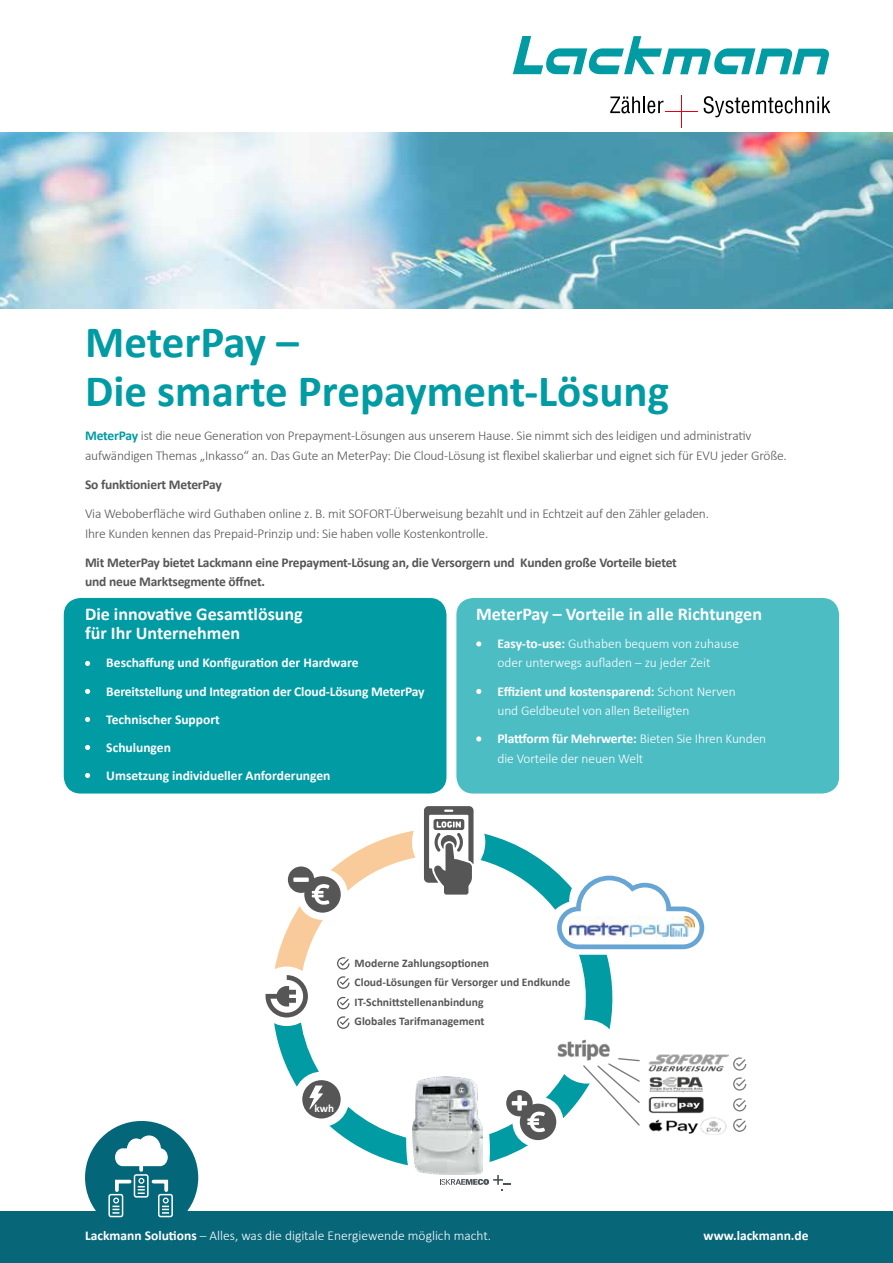
<style>
.page{position:relative;width:893px;height:1263px;background:#fff}
.page>*{position:absolute;margin:0;border:0;box-sizing:border-box;transform-origin:0 0}
.t1{font:700 45px/48.8px "Calibri";color:#009ba3}
.t2{font:700 18px/19.5px "Calibri";color:#fff}
.t3{font:300 13.5px/19.5px "Calibri";letter-spacing:-.015em;color:#565656}
.t4{font:300 13.5px/19.5px "Calibri";letter-spacing:-.005em;color:#fff}
.t5{font:700 13.5px/28px "Calibri";color:#fff}
.t6{font:700 13.5px/19.5px "Calibri";letter-spacing:-.015em;color:#565656}
.t7{font:700 11.7px/19.5px "Calibri";color:#565656}
.t8{font:700 11.1px "Calibri";color:#fff}
.s1{font-weight:700;color:#009ba3}
.s2{font-weight:700}
</style>
<div class="page">
<div style="left:456px;top:598px;width:383px;height:195px;background:#4dbdc4;border-radius:17px"></div>
<div style="left:64px;top:598px;width:382px;height:195px;background:#009ba3;border-radius:17px"></div>
<div style="left:0;top:1212px;width:893px;height:51px;background:#086679"></div>
<div style="left:85px;top:1121px;width:113px;height:113px;background:#036679;border-radius:50%"></div>
<svg style="left:115px;top:1135px;width:53px;height:35px"></svg>
<div style="left:134px;top:1174px;width:15px;height:23px;border:2px solid #fff;border-radius:2px"></div>
<div style="left:108px;top:1194px;width:15px;height:23px;border:2px solid #fff;border-radius:2px"></div>
<div style="left:158px;top:1194px;width:15px;height:23px;border:2px solid #fff;border-radius:2px"></div>
<svg style="left:112px;top:1178px;width:58px;height:36px"></svg>
<img style="left:0;top:133px;width:893px;height:175px">
<svg style="left:275px;top:833px;width:338px;height:332px"></svg>
<div style="left:555px;top:1020px;width:64px;height:63px;background:#fff;border-radius:50%"></div>
<img style="left:648px;top:1055px;width:80px;height:79px">
<div style="left:294px;top:1072px;width:55px;height:55px;background:#fff;border-radius:50%"></div>
<div style="left:302px;top:1080px;width:39px;height:38px;background:#565656;border-radius:50%"></div>
<svg style="left:309px;top:1085px;width:14px;height:24px"></svg>
<div style="left:432px;top:850px;width:51px;height:51px;background:#fff;border-radius:50%"></div>
<div style="left:412px;top:805px;width:73px;height:74px;background:#fff;border-radius:50%"></div>
<svg style="left:424px;top:806px;width:49px;height:88px"></svg>
<img style="left:413px;top:1077px;width:70px;height:2px">
<img style="left:547px;top:1030px;width:66px;height:39px">
<div style="left:512px;top:1096px;width:51px;height:51px;background:#fff;border-radius:50%"></div>
<svg style="left:582px;top:1057px;width:58px;height:70px"></svg>
<svg style="left:733px;top:1057px;width:13px;height:14px"></svg>
<svg style="left:733px;top:1077px;width:13px;height:13px"></svg>
<svg style="left:733px;top:1098px;width:13px;height:13px"></svg>
<svg style="left:733px;top:1119px;width:13px;height:13px"></svg>
<svg style="left:404px;top:1079px;width:152px;height:112px"></svg>
<svg style="left:546px;top:866px;width:158px;height:89px"></svg>
<img style="left:570px;top:916px;width:124px;height:20px">
<svg style="left:85px;top:661px;width:5px;height:5px"></svg>
<svg style="left:85px;top:689px;width:5px;height:5px"></svg>
<svg style="left:85px;top:717px;width:5px;height:5px"></svg>
<svg style="left:85px;top:745px;width:5px;height:5px"></svg>
<svg style="left:85px;top:773px;width:5px;height:5px"></svg>
<svg style="left:476px;top:641px;width:5px;height:5px"></svg>
<svg style="left:476px;top:689px;width:5px;height:5px"></svg>
<svg style="left:476px;top:736px;width:5px;height:5px"></svg>
<svg style="left:265px;top:830px;width:150px;height:199px"></svg>
<svg style="left:513px;top:36px;width:316px;height:38px"></svg>
<svg style="left:610px;top:97px;width:53px;height:16px"></svg>
<svg style="left:704px;top:96px;width:126px;height:21px"></svg>
<hr style="left:681px;top:95px;width:1px;height:33px;background:#e3000f">
<hr style="left:665px;top:111px;width:33px;height:1px;background:#e3000f">
<h1 class="t1" style="left:85px;top:318px;width:585px">MeterPay –<br>Die smarte Prepayment-Lösung</h1>
<p class="t3" style="left:85px;top:426px;width:703px"><span class="s1">MeterPay</span> ist die neue Generation von Prepayment-Lösungen aus unserem Hause. Sie nimmt sich des leidigen und administrativ aufwändigen Themas „Inkasso“ an. Das Gute an MeterPay: Die Cloud-Lösung ist flexibel skalierbar und eignet sich für EVU jeder Größe.</p>
<p class="t6" style="left:85px;top:475px;width:138px">So funktioniert MeterPay</p>
<p class="t3" style="left:85px;top:504px;width:625px">Via Weboberfläche wird Guthaben online z. B. mit SOFORT-Überweisung bezahlt und in Echtzeit auf den Zähler geladen.<br>Ihre Kunden kennen das Prepaid-Prinzip und: Sie haben volle Kostenkontrolle.</p>
<p class="t6" style="left:85px;top:553px;width:593px">Mit MeterPay bietet Lackmann eine Prepayment-Lösung an, die Versorgern und Kunden große Vorteile bietet und neue Marktsegmente öffnet.</p>
<h2 class="t2" style="left:85px;top:604px;width:219px">Die innovative Gesamtlösung für Ihr Unternehmen</h2>
<p class="t5" style="left:106px;top:649px;width:320px">Beschaffung und Konfiguration der Hardware Bereitstellung und Integration der Cloud-Lösung MeterPay Technischer Support<br>Schulungen<br>Umsetzung individueller Anforderungen</p>
<h2 class="t2" style="left:476px;top:604px;width:287px">MeterPay – Vorteile in alle Richtungen</h2>
<p class="t4" style="left:497px;top:634px;width:243px"><span class="s2">Easy-to-use:</span> Guthaben bequem von zuhause oder unterwegs aufladen – zu jeder Zeit</p>
<p class="t4" style="left:497px;top:681px;width:240px"><span class="s2">Effizient und kostensparend:</span> Schont Nerven und Geldbeutel von allen Beteiligten</p>
<p class="t4" style="left:497px;top:729px;width:270px"><span class="s2">Plattform für Mehrwerte:</span> Bieten Sie Ihren Kunden die Vorteile der neuen Welt</p>
<p class="t7" style="left:355px;top:953px;width:217px">Moderne Zahlungsoptionen<br>Cloud-Lösungen für Versorger und Endkunde<br>IT-Schnittstellenanbindung<br>Globales Tarifmanagement</p>
<p class="t8" style="left:315px;top:1101px;width:21px">kwh</p>
<p class="t4" style="left:85px;top:1225px;width:408px"><span class="s2">Lackmann Solutions</span> – Alles, was die digitale Energiewende möglich macht.</p>
<p class="t5" style="left:703px;top:1221px;width:107px">www.lackmann.de</p>
</div>
